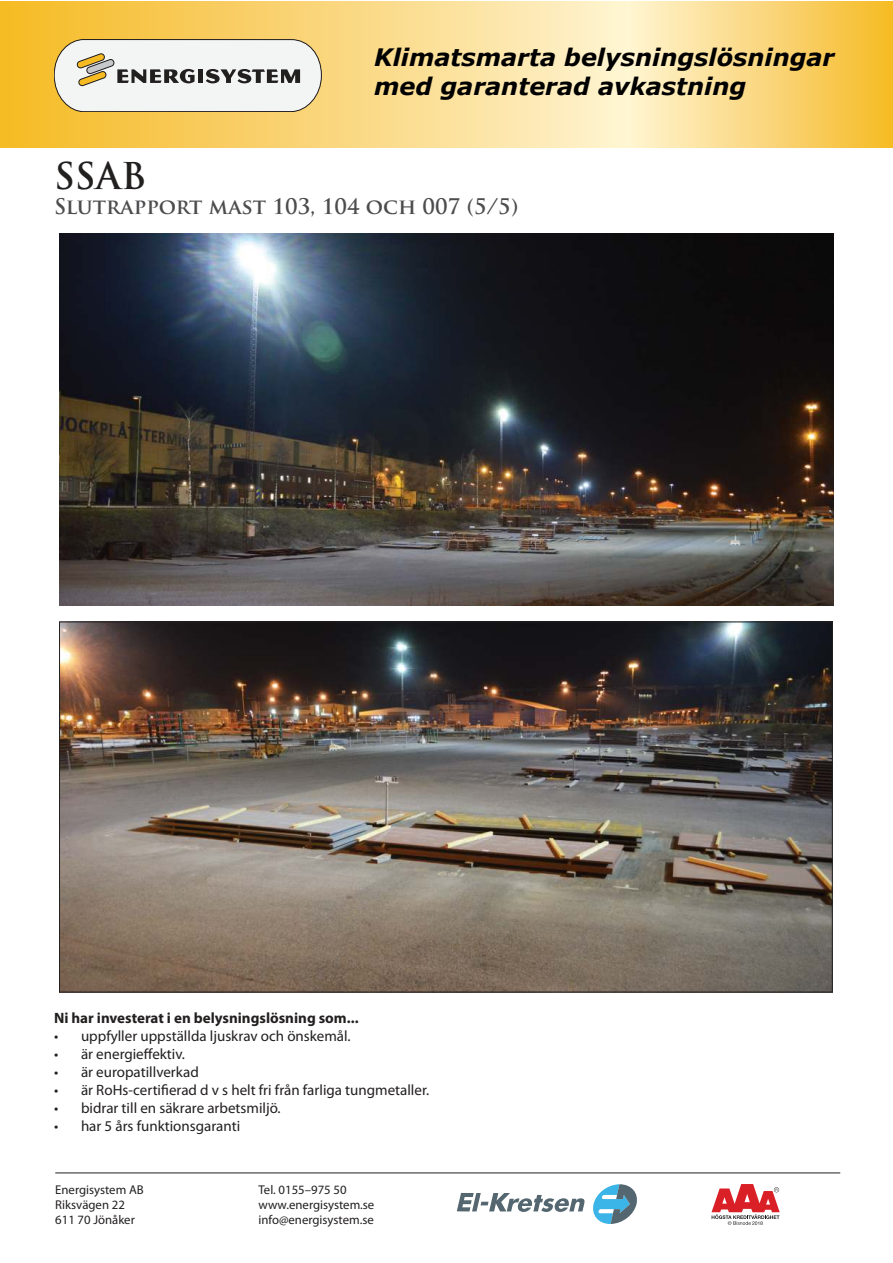
<style>
.page{position:relative;width:893px;height:1263px;background:#fff}
.page>*{position:absolute;margin:0;border:0;box-sizing:border-box;transform-origin:0 0}
.t1{font:700 36px "Trajan Pro";color:#221f1f}
.t2{font:italic 700 24px/28.8px "Verdana";color:#000}
.t3{font:700 21px "Trajan Pro";color:#4c4c4e}
.t4{font:15px "Myriad Pro";color:#221f1f}
.t5{font:700 15px "Myriad Pro";color:#221f1f}
.t6{font:12.75px/15.3px "Myriad Pro";color:#221f1f}
</style>
<div class="page">
<hr style="left:55px;top:1173px;width:785px;height:1px;background:#221f1f">
<svg style="left:593px;top:1184px;width:44px;height:40px"></svg>
<svg style="left:457px;top:1193px;width:128px;height:19px"></svg>
<svg style="left:711px;top:1184px;width:69px;height:41px"></svg>
<img style="left:0;top:1px;width:893px;height:146px">
<svg style="left:54px;top:39px;width:268px;height:73px"></svg>
<img style="left:61px;top:623px;width:770px;height:367px">
<img style="left:60px;top:234px;width:774px;height:371px">
<h2 class="t2" style="left:374px;top:45px;width:462px">Klimatsmarta belysningslösningar med garanterad avkastning</h2>
<h1 class="t1" style="left:54px;top:161px;width:94px">SSAB</h1>
<h3 class="t3" style="left:54px;top:198px;width:466px">Slutrapport mast 103, 104 och 007 (5/5)</h3>
<p class="t5" style="left:54px;top:1012px;width:306px">Ni har investerat i en belysningslösning som...</p>
<p class="t4" style="left:54px;top:1027px;width:298px">• uppfyller uppställda ljuskrav och önskemål.</p>
<p class="t4" style="left:54px;top:1045px;width:133px">• är energieffektiv.</p>
<p class="t4" style="left:54px;top:1063px;width:146px">• är europatillverkad</p>
<p class="t4" style="left:54px;top:1081px;width:377px">• är RoHs-certifierad d v s helt fri från farliga tungmetaller.</p>
<p class="t4" style="left:54px;top:1099px;width:228px">• bidrar till en säkrare arbetsmiljö.</p>
<p class="t4" style="left:54px;top:1117px;width:188px">• har 5 års funktionsgaranti</p>
<p class="t6" style="left:55px;top:1183px;width:90px">Energisystem AB<br>Riksvägen 22<br>611 70 Jönåker</p>
<p class="t6" style="left:259px;top:1183px;width:117px">Tel. 0155–975 50 www.energisystem.se info@energisystem.se</p>
</div>
